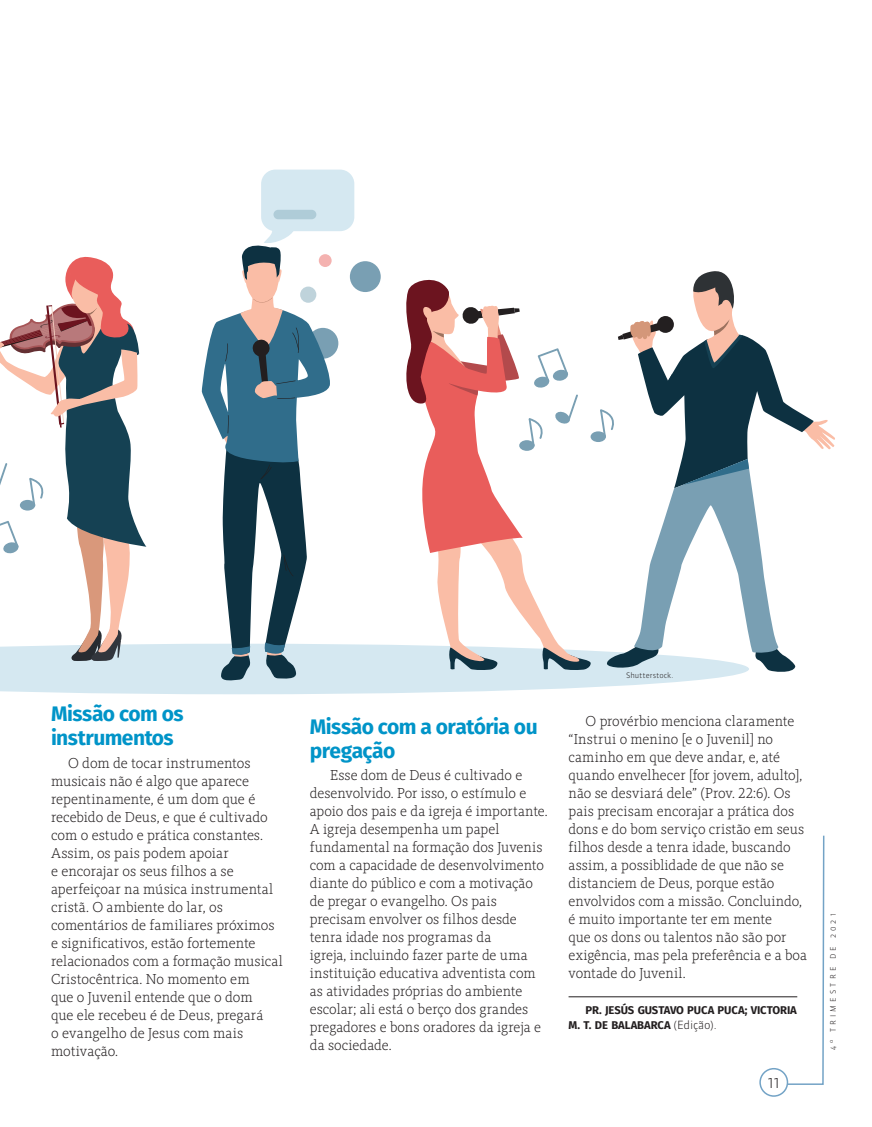
<style>
.page{position:relative;width:872px;height:1127px;background:#fff}
.page>*{position:absolute;margin:0;border:0;box-sizing:border-box;transform-origin:0 0}
.Subtítulos{font:700 21px/24px "Fira Sans";letter-spacing:-.03em;color:#0094c8}
.t1{font:300 15px/18px "FF Kievit Slab";color:#231f20}
.t2{font:300 15px "FF Sanuk";color:#231f20}
.Autor{font:700 11.25px/15px "Fira Sans";letter-spacing:-.01em;color:#231f20}
.Créditos{font:300 7.5px "FF Sanuk";letter-spacing:.43em;color:#231f20}
.Créditos-2{font:300 7.5px "FF Sanuk";letter-spacing:-.005em;color:#231f20}
.s1{font-family:"FF Sanuk";font-weight:300}
</style>
<div class="page">
<svg style="left:772px;top:835px;width:53px;height:250px"></svg>
<div style="left:760px;top:1068px;width:27px;height:28px;background:#fff;border-radius:50%"></div>
<div style="left:759px;top:1068px;width:29px;height:29px;border:2px solid #73a3c6;border-radius:50%"></div>
<div style="left:261px;top:170px;width:93px;height:61px;background:#d5e8f1;border-radius:14px"></div>
<div style="left:273px;top:210px;width:43px;height:9px;background:#afccd8;border-radius:5px"></div>
<svg style="left:0;top:216px;width:835px;height:478px"></svg>
<hr style="left:568px;top:996px;width:229px;height:1px;background:#231f20">
<p class="Subtítulos" style="left:51px;top:700px;width:134px">Missão com os instrumentos</p>
<p class="t1" style="left:51px;top:753px;width:233px;text-indent:17px">O dom de tocar instrumentos musicais não é algo que aparece repentinamente, é um dom que é recebido de Deus, e que é cultivado com o estudo e prática constantes.<br>Assim, os pais podem apoiar<br>e encorajar os seus filhos a se aperfeiçoar na música instrumental cristã. O ambiente do lar, os comentários de familiares próximos e significativos, estão fortemente relacionados com a formação musical<br>Cristocêntrica. No momento em<br>que o Juvenil entende que o dom<br>que ele recebeu é de Deus, pregará<br>o evangelho de Jesus com mais motivação.</p>
<p class="Subtítulos" style="left:310px;top:713px;width:229px">Missão com a oratória ou pregação</p>
<p class="t1" style="left:310px;top:766px;width:239px;text-indent:20px">Esse dom de Deus é cultivado e desenvolvido. Por isso, o estímulo e apoio dos pais e da igreja é importante.<br>A igreja desempenha um papel fundamental na formação dos Juvenis com a capacidade de desenvolvimento diante do público e com a motivação de pregar o evangelho. Os pais precisam envolver os filhos desde tenra idade nos programas da<br>igreja, incluindo fazer parte de uma instituição educativa adventista com as atividades próprias do ambiente escolar; ali está o berço dos grandes pregadores e bons oradores da igreja e da sociedade.</p>
<p class="Créditos-2" style="left:626px;top:671px;width:49px">Shutterstock.</p>
<p class="t1" style="left:568px;top:712px;width:240px;text-indent:17px">O provérbio menciona claramente “Instrui o menino [e o Juvenil] no caminho em que deve andar, e, até quando envelhecer [for jovem, adulto], não se desviará dele” (Prov. 22:6). Os pais precisam encorajar a prática dos dons e do bom serviço cristão em seus filhos desde a tenra idade, buscando assim, a possiblidade de que não se distanciem de Deus, porque estão envolvidos com a missão. Concluindo, é muito importante ter em mente<br>que os dons ou talentos não são por exigência, mas pela preferência e a boa vontade do Juvenil.</p>
<p class="Autor" style="left:568px;top:1002px;width:230px;text-indent:17px">PR. JESÚS GUSTAVO PUCA PUCA; VICTORIA<br>M. T. DE BALABARCA <span class="s1">(Edição).</span></p>
<p class="t2" style="left:768px;top:1073px;width:13px">11</p>
<p class="Créditos" style="left:828px;top:1050px;width:139px;rotate:-90deg">4º TRIMESTRE DE 2021</p>
</div>
